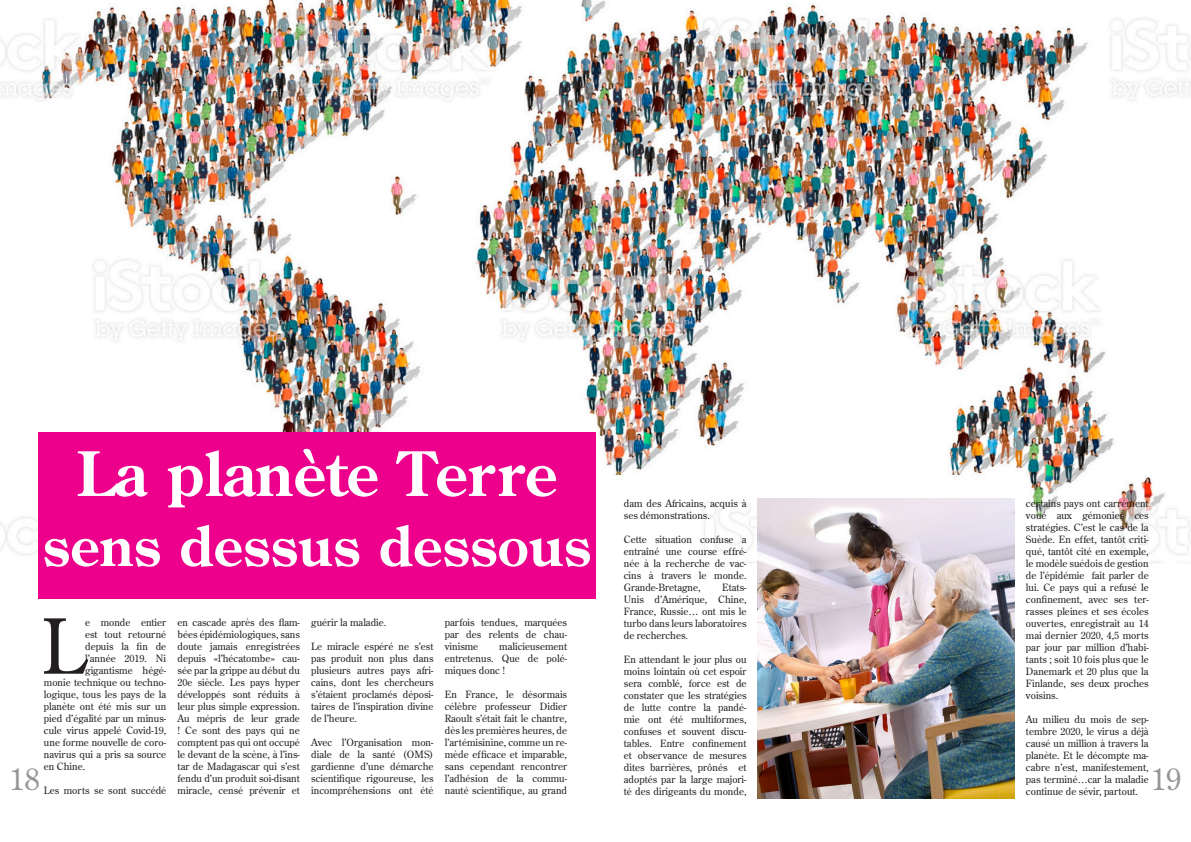
<style>
.page{position:relative;width:1191px;height:842px;background:#fff}
.page>*{position:absolute;margin:0;border:0;box-sizing:border-box;transform-origin:0 0}
.t1{font:75.6px "Century Old Style Std";color:#231f20}
.t2{font:700 61px "Century Old Style Std";color:#fff}
.t3{font:700 55px "Century Old Style Std";color:#fff}
.t4{font:30px "Century Old Style Std";color:#949698}
.t5{font:10px/12px "Century Old Style Std";color:#231f20;text-align:justify}
</style>
<div class="page">
<img style="left:0;top:0;width:1191px;height:563px">
<div style="left:38px;top:432px;width:557px;height:166px;background:#ec008c"></div>
<img style="left:758px;top:499px;width:256px;height:299px">
<h2 class="t2" style="left:76px;top:433px;width:482px">La planète Terre</h2>
<h3 class="t3" style="left:43px;top:510px;width:550px">sens dessus dessous</h3>
<p class="t5" style="left:624px;top:497px;width:124px">dam des Africains, acquis à ses démonstrations.</p>
<p class="t5" style="left:624px;top:533px;width:124px">Cette situation confuse a entraîné une course effré&shy;née à la recherche de vac&shy;cins à travers le monde.<br>Grande-Bretagne,</p>
<p class="t5" style="left:1026px;top:497px;width:124px">certains pays ont carrément voué aux gémonies ces stratégies. C’est le cas de la Suède. En effet, tantôt criti&shy;qué, tantôt cité en exemple, le modèle suédois de gestion de l’épidémie fait parler de lui. Ce pays qui a refusé le confinement, avec ses ter&shy;rasses pleines et ses écoles ouvertes, enregistrait au 14 mai dernier 2020, 4,5 morts par jour par million d’habi&shy;tants ; soit 10 fois plus que le Danemark et 20 plus que la Finlande, ses deux proches voisins.</p>
<p class="t5" style="left:1026px;top:713px;width:124px">Au milieu du mois de sep&shy;tembre 2020, le virus a déjà causé un million à travers la planète. Et le décompte ma&shy;cabre n’est, manifestement, pas terminé…car la maladie continue de sévir, partout.</p>
<p class="t5" style="left:624px;top:581px;width:124px;text-indent:98px">Etats-Unis d’Amérique, Chine, France, Russie… ont mis le turbo dans leurs laboratoires de recherches.</p>
<p class="t5" style="left:624px;top:653px;width:124px">En attendant le jour plus ou moins lointain où cet espoir sera comblé, force est de constater que les stratégies de lutte contre la pandé&shy;mie ont été multiformes, confuses et souvent discu&shy;tables. Entre confinement et observance de mesures dites barrières, prônés et adoptés par la large majori&shy;té des dirigeants du monde,</p>
<p class="t5" style="left:85px;top:616px;width:83px">e monde entier</p>
<p class="t5" style="left:85px;top:628px;width:83px">est tout retourné</p>
<p class="t5" style="left:85px;top:640px;width:83px">depuis la fin de</p>
<p class="t5" style="left:85px;top:652px;width:83px">l’année 2019. Ni</p>
<p class="t5" style="left:85px;top:664px;width:83px">gigantisme hégé-</p>
<p class="t5" style="left:44px;top:676px;width:124px">monie technique ou techno-</p>
<p class="t5" style="left:44px;top:688px;width:124px">logique, tous les pays de la</p>
<p class="t5" style="left:44px;top:700px;width:124px">planète ont été mis sur un</p>
<p class="t5" style="left:44px;top:712px;width:124px">pied d’égalité par un minus-</p>
<p class="t5" style="left:44px;top:724px;width:124px">cule virus appelé Covid-19,</p>
<p class="t5" style="left:44px;top:736px;width:124px">une forme nouvelle de coro-</p>
<p class="t5" style="left:44px;top:748px;width:124px">navirus qui a pris sa source</p>
<p class="t5" style="left:44px;top:760px;width:43px">en Chine.</p>
<p class="t5" style="left:44px;top:784px;width:124px">Les morts se sont succédé</p>
<p class="t5" style="left:178px;top:616px;width:124px">en cascade après des flam&shy;bées épidémiologiques, sans doute jamais enregistrées depuis «l’hécatombe» cau&shy;sée par la grippe au début du 20e siècle. Les pays hyper développés sont réduits à leur plus simple expression.<br>Au mépris de leur grade ! Ce sont des pays qui ne comptent pas qui ont occupé le devant de la scène, à l’ins&shy;tar de Madagascar qui s’est fendu d’un produit soi-disant miracle, censé prévenir et</p>
<p class="t5" style="left:311px;top:616px;width:77px">guérir la maladie.</p>
<p class="t5" style="left:445px;top:616px;width:124px">parfois tendues, marquées par des relents de chau&shy;vinisme</p>
<h1 class="t1" style="left:41px;top:598px;width:45px">L</h1>
<p class="t5" style="left:311px;top:640px;width:124px">Le miracle espéré ne s’est pas produit non plus dans plusieurs autres pays afri&shy;cains, dont les chercheurs s’étaient proclamés déposi&shy;taires de l’inspiration divine de l’heure.</p>
<p class="t5" style="left:311px;top:736px;width:124px">Avec l’Organisation mon&shy;diale de la santé (OMS) gardienne d’une démarche scientifique rigoureuse, les incompréhensions ont été</p>
<p class="t5" style="left:445px;top:640px;width:124px;text-indent:54px">malicieusement entretenus. Que de polé&shy;miques donc !</p>
<p class="t5" style="left:445px;top:688px;width:124px">En France, le désormais célèbre professeur Didier Raoult s’était fait le chantre, dès les premières heures, de l’artémisinine, comme un re&shy;mède efficace et imparable, sans cependant rencontrer l’adhésion de la commu&shy;nauté scientifique, au grand</p>
<h3 class="t4" style="left:10px;top:760px;width:31px">18</h3>
<h3 class="t4" style="left:1151px;top:760px;width:31px">19</h3>
</div>
